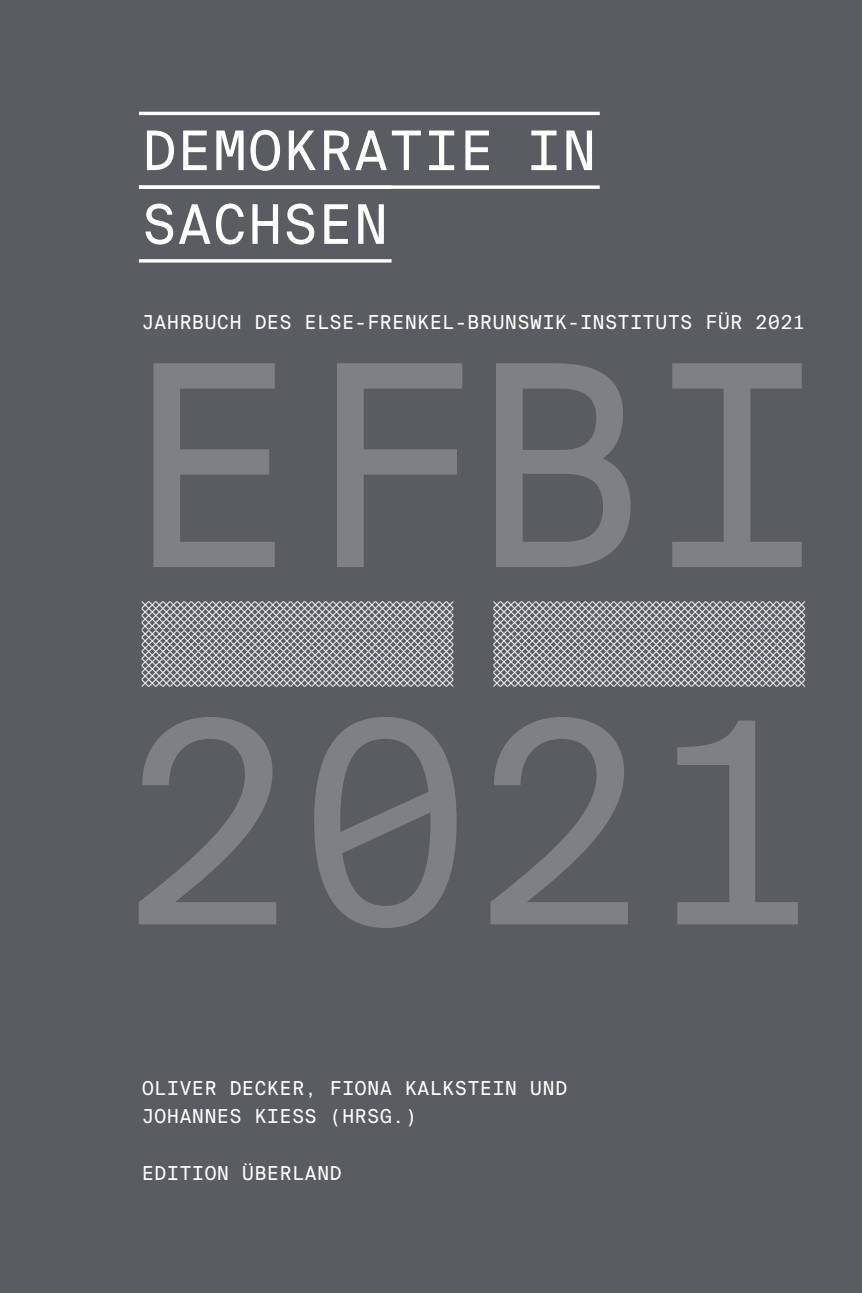
<style>
.page{position:relative;width:862px;height:1293px;background:#595c61}
.page>*{position:absolute;margin:0;border:0;box-sizing:border-box;transform-origin:0 0}
.t1{font:281px "Suisse Intl Mono";letter-spacing:-.01em;color:#7e8084}
.t2{font:54.6px/73.8px "Suisse Intl Mono";color:#fff}
.t3{font:19.2px/28.4px "Suisse Intl Mono";letter-spacing:.005em;color:#fff}
</style>
<div class="page">
<hr style="left:139px;top:112px;width:461px;height:3px;background:#fff">
<svg style="left:391px;top:185px;width:209px;height:4px"></svg>
<svg style="left:139px;top:185px;width:252px;height:4px"></svg>
<hr style="left:139px;top:259px;width:252px;height:3px;background:#fff">
<h2 class="t2" style="left:142px;top:114px;width:456px">DEMOKRATIE IN<br>SACHSEN</h2>
<p class="t3" style="left:142px;top:308px;width:665px">JAHRBUCH DES ELSE-FRENKEL-BRUNSWIK-INSTITUTS FÜR 2021</p>
<h1 class="t1" style="left:122px;top:308px;width:707px">EFBI</h1>
<h1 class="t1" style="left:116px;top:665px;width:713px">2021</h1>
<p class="t3" style="left:142px;top:1073px;width:427px">OLIVER DECKER, FIONA KALKSTEIN UND<br>JOHANNES KIESS (HRSG.)</p>
<p class="t3" style="left:142px;top:1158px;width:202px">EDITION ÜBERLAND</p>
</div>
